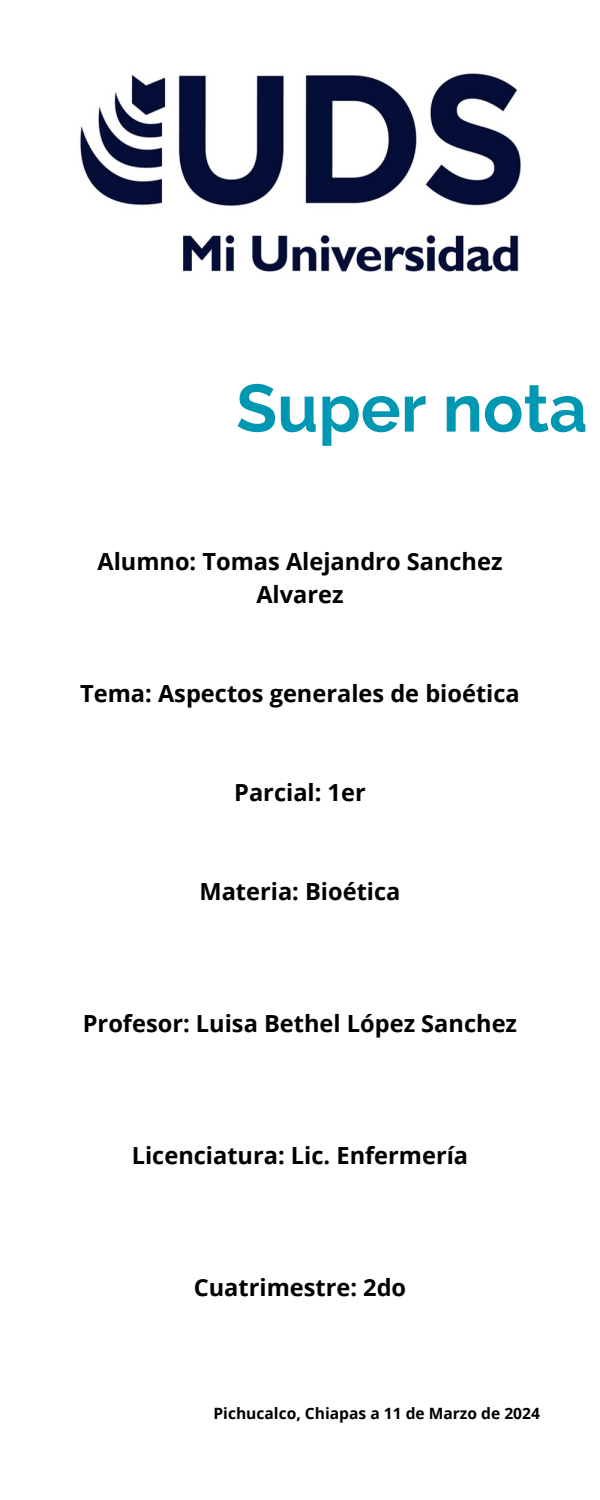
<style>
.page{position:relative;width:600px;height:1500px;background:#fff}
.page>*{position:absolute;margin:0;border:0;box-sizing:border-box;transform-origin:0 0}
.t1{font:700 66.8px "Raleway";color:#0097b2}
.t2{font:700 23.6px/33px "Open Sans";color:#000;text-align:center}
.t3{font:700 15.6px "Open Sans";color:#000}
</style>
<div class="page">
<img style="left:80px;top:73px;width:441px;height:199px">
<h1 class="t1" style="left:236px;top:369px;width:353px">Super nota</h1>
<h2 class="t2" style="left:97px;top:544px;width:407px">Alumno: Tomas Alejandro Sanchez<br>Alvarez</h2>
<h2 class="t2" style="left:80px;top:676px;width:441px">Tema: Aspectos generales de bioética</h2>
<h2 class="t2" style="left:234px;top:775px;width:133px">Parcial: 1er</h2>
<h2 class="t2" style="left:199px;top:874px;width:203px">Materia: Bioética</h2>
<h2 class="t2" style="left:83px;top:1006px;width:436px">Profesor: Luisa Bethel López Sanchez</h2>
<h2 class="t2" style="left:132px;top:1138px;width:338px">Licenciatura: Lic. Enfermería</h2>
<h2 class="t2" style="left:194px;top:1270px;width:214px">Cuatrimestre: 2do</h2>
<p class="t3" style="left:213px;top:1402px;width:328px">Pichucalco, Chiapas a 11 de Marzo de 2024</p>
</div>
